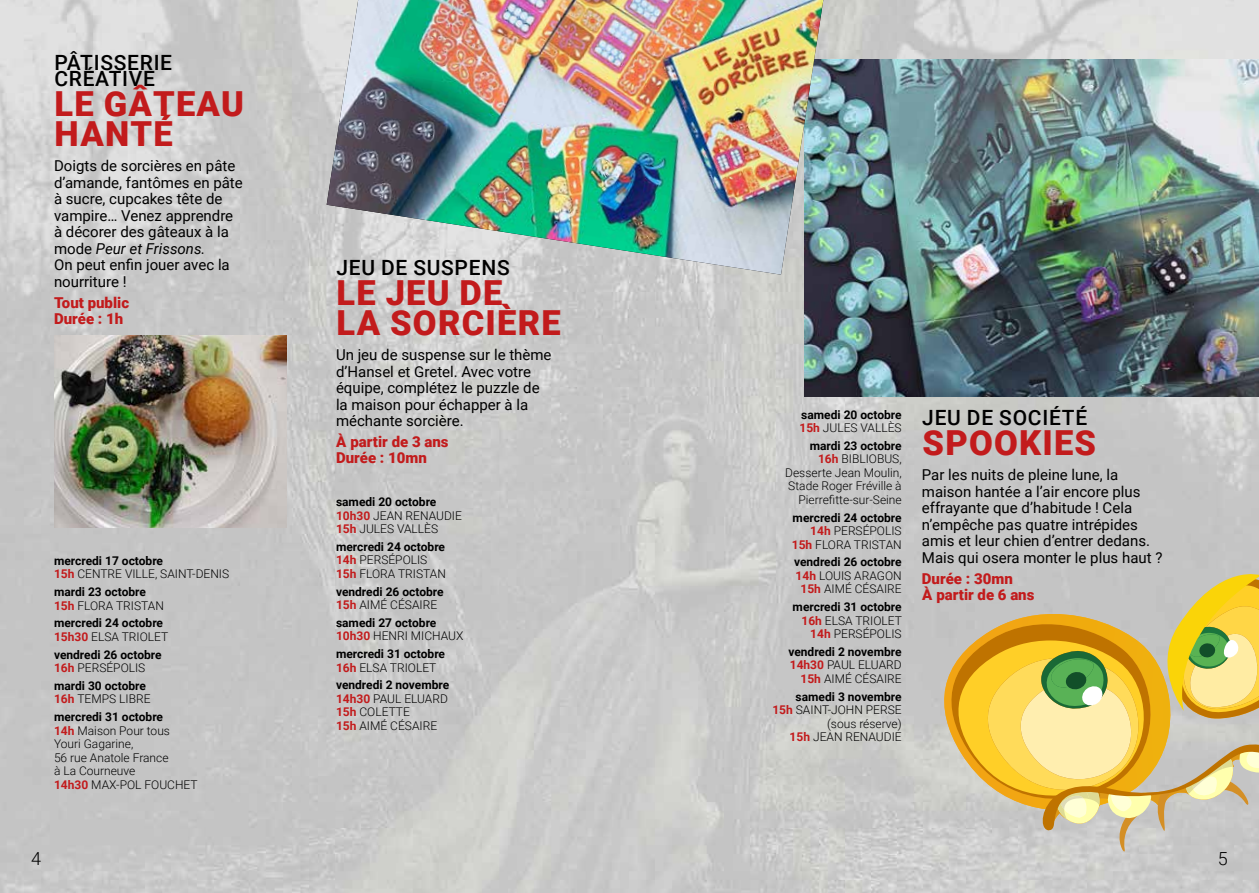
<style>
.page{position:relative;width:1259px;height:893px;background:#fff}
.page>*{position:absolute;margin:0;border:0;box-sizing:border-box;transform-origin:0 0}
.t1{font:900 34.5px/30px "Roboto";letter-spacing:.035em;color:#c21b1c}
.t2{font:500 21px/16.5px "Roboto";letter-spacing:.035em;color:#000}
.t3{font:300 18px "Roboto";color:#000}
.t4{font:15px/16.5px "Roboto";color:#000}
.t5{font:900 15px/16.5px "Roboto";color:#c21b1c}
.t6{font:300 12px/13.5px "Roboto";color:#000}
.t7{font:700 12px/13.5px "Roboto";color:#000}
.s1{font-style:italic}
.s2{font-weight:700}
.s3{font-weight:700;color:#c21b1c}
.s4{color:#c21b1c}
.s5{font-weight:300}
</style>
<div class="page">
<img style="left:0;top:0;width:1259px;height:893px">
<img style="left:805px;top:59px;width:454px;height:337px">
<img style="left:327px;top:0;width:496px;height:275px">
<img style="left:54px;top:336px;width:232px;height:191px">
<svg style="left:933px;top:614px;width:8px;height:203px;background:#c8c8c6"></svg>
<svg style="left:941px;top:611px;width:8px;height:208px;background:#cdc5b4"></svg>
<svg style="left:949px;top:562px;width:310px;height:291px;background:#d6c483"></svg>
<h2 class="t2" style="left:54px;top:53px;width:119px">PÂTISSERIE<br>CRÉATIVE</h2>
<h1 class="t1" style="left:55px;top:88px;width:191px">LE GÂTEAU<br>HANTÉ</h1>
<p class="t4" style="left:54px;top:157px;width:190px">Doigts de sorcières en pâte d’amande, fantômes en pâte à sucre, cupcakes tête de vampire… Venez apprendre à décorer des gâteaux à la mode <span class="s1">Peur et Frissons.<br></span>On peut enfin jouer avec la nourriture !</p>
<p class="t5" style="left:54px;top:293px;width:77px">Tout public<br>Durée : 1h</p>
<p class="t6" style="left:54px;top:553px;width:177px"><span class="s2">mercredi 17 octobre<br></span><span class="s3">15h</span> CENTRE VILLE, SAINT-DENIS</p>
<p class="t7" style="left:54px;top:585px;width:111px">mardi 23 octobre<br><span class="s4">15h</span> <span class="s5">FLORA TRISTAN</span></p>
<p class="t7" style="left:54px;top:616px;width:116px">mercredi 24 octobre<br><span class="s4">15h30</span> <span class="s5">ELSA TRIOLET</span></p>
<p class="t7" style="left:54px;top:647px;width:109px">vendredi 26 octobre<br><span class="s4">16h</span> <span class="s5">PERSÉPOLIS</span></p>
<p class="t7" style="left:54px;top:678px;width:98px">mardi 30 octobre<br><span class="s4">16h</span> <span class="s5">TEMPS LIBRE</span></p>
<p class="t6" style="left:54px;top:710px;width:145px"><span class="s2">mercredi 31 octobre<br></span><span class="s3">14h</span> Maison Pour tous<br>Youri Gagarine,<br>56 rue Anatole France<br>à La Courneuve<br><span class="s3">14h30</span> MAX-POL FOUCHET</p>
<h2 class="t2" style="left:336px;top:259px;width:175px">JEU DE SUSPENS</h2>
<h1 class="t1" style="left:337px;top:277px;width:226px">LE JEU DE<br>LA SORCIÈRE</h1>
<p class="t4" style="left:336px;top:346px;width:217px">Un jeu de suspense sur le thème d’Hansel et Gretel. Avec votre équipe, complétez le puzzle de la maison pour échapper à la méchante sorcière.</p>
<p class="t5" style="left:336px;top:433px;width:114px">À partir de 3 ans<br>Durée : 10mn</p>
<p class="t6" style="left:336px;top:495px;width:127px"><span class="s2">samedi 20 octobre<br></span><span class="s3">10h30</span> JEAN RENAUDIE<br><span class="s3">15h</span> JULES VALLÈS</p>
<p class="t6" style="left:336px;top:539px;width:111px"><span class="s2">mercredi 24 octobre<br></span><span class="s3">14h</span> PERSÉPOLIS<br><span class="s3">15h</span> FLORA TRISTAN</p>
<p class="t7" style="left:336px;top:584px;width:109px">vendredi 26 octobre<br><span class="s4">15h</span> <span class="s5">AIMÉ CÉSAIRE</span></p>
<p class="t7" style="left:336px;top:615px;width:129px">samedi 27 octobre<br><span class="s4">10h30</span> <span class="s5">HENRI MICHAUX</span></p>
<p class="t7" style="left:336px;top:647px;width:111px">mercredi 31 octobre<br><span class="s4">16h</span> <span class="s5">ELSA TRIOLET</span></p>
<p class="t6" style="left:336px;top:678px;width:115px"><span class="s2">vendredi 2 novembre<br></span><span class="s3">14h30</span> PAUL ELUARD<br><span class="s3">15h</span> COLETTE<br><span class="s3">15h</span> AIMÉ CÉSAIRE</p>
<p class="t7" style="left:799px;top:407px;width:104px">samedi 20 octobre<br><span class="s4">15h</span> <span class="s5">JULES VALLÈS</span></p>
<p class="t6" style="left:785px;top:438px;width:118px;text-align:right"><span class="s2">mardi 23 octobre<br></span><span class="s3">16h</span> BIBLIOBUS,<br>Desserte Jean Moulin,<br>Stade Roger Fréville à<br>Pierrefitte-sur-Seine</p>
<p class="t6" style="left:792px;top:510px;width:111px;text-align:right"><span class="s2">mercredi 24 octobre<br></span><span class="s3">14h</span> PERSÉPOLIS<br><span class="s3">15h</span> FLORA TRISTAN</p>
<p class="t6" style="left:794px;top:555px;width:109px;text-align:center"><span class="s2">vendredi 26 octobre<br></span><span class="s3">14h</span> LOUIS ARAGON<br><span class="s3">15h</span> AIMÉ CÉSAIRE</p>
<p class="t6" style="left:792px;top:599px;width:111px;text-align:right"><span class="s2">mercredi 31 octobre<br></span><span class="s3">16h</span> ELSA TRIOLET<br><span class="s3">14h</span> PERSÉPOLIS</p>
<p class="t6" style="left:788px;top:644px;width:115px;text-align:right"><span class="s2">vendredi 2 novembre<br></span><span class="s3">14h30</span> PAUL ELUARD<br><span class="s3">15h</span> AIMÉ CÉSAIRE</p>
<p class="t6" style="left:772px;top:689px;width:131px;text-align:right"><span class="s2">samedi 3 novembre<br></span><span class="s3">15h</span> SAINT-JOHN PERSE (sous réserve)<br><span class="s3">15h</span> JEAN RENAUDIE</p>
<h2 class="t2" style="left:922px;top:409px;width:166px">JEU DE SOCIÉTÉ</h2>
<h1 class="t1" style="left:922px;top:427px;width:175px">SPOOKIES</h1>
<p class="t4" style="left:922px;top:466px;width:242px">Par les nuits de pleine lune, la maison hantée a l’air encore plus effrayante que d’habitude ! Cela n’empêche pas quatre intrépides amis et leur chien d’entrer dedans.<br>Mais qui osera monter le plus haut ?</p>
<p class="t5" style="left:922px;top:569px;width:114px">Durée : 30mn<br>À partir de 6 ans</p>
<h3 class="t3" style="left:31px;top:846px;width:11px">4</h3>
<h3 class="t3" style="left:1217px;top:846px;width:11px">5</h3>
</div>
